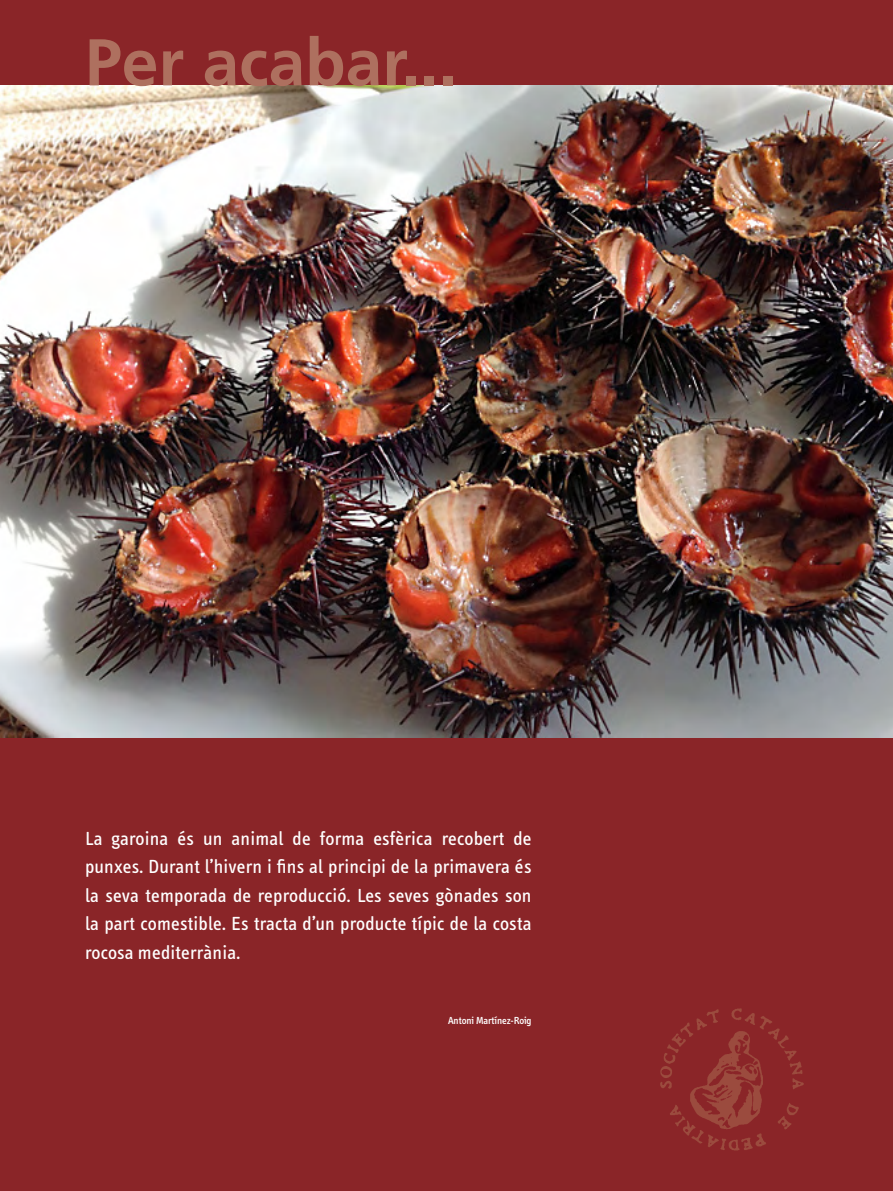
<style>
.page{position:relative;width:893px;height:1191px;background:#8a2528}
.page>*{position:absolute;margin:0;border:0;box-sizing:border-box;transform-origin:0 0}
.t1{font:700 66px "Frutiger";color:#ae705f}
.t2{font:19.5px/28.5px "Info Text";letter-spacing:.01em;color:#fff;text-align:justify}
.t3{font:500 10.5px "Info";color:#fff}
</style>
<div class="page">
<img style="left:0;top:85px;width:893px;height:652px">
<img style="left:660px;top:1008px;width:144px;height:143px">
<h1 class="t1" style="left:85px;top:34px;width:373px">Per acabar...</h1>
<p class="t2" style="left:85px;top:825px;width:448px">La garoina és un animal de forma esfèrica recobert de punxes. Durant l’hivern i fins al principi de la primavera és la seva temporada de reproducció. Les seves gònades son la part comestible. Es tracta d’un producte típic de la costa rocosa mediterrània.</p>
<p class="t3" style="left:448px;top:1016px;width:85px">Antoni Martínez-Roig</p>
</div>
